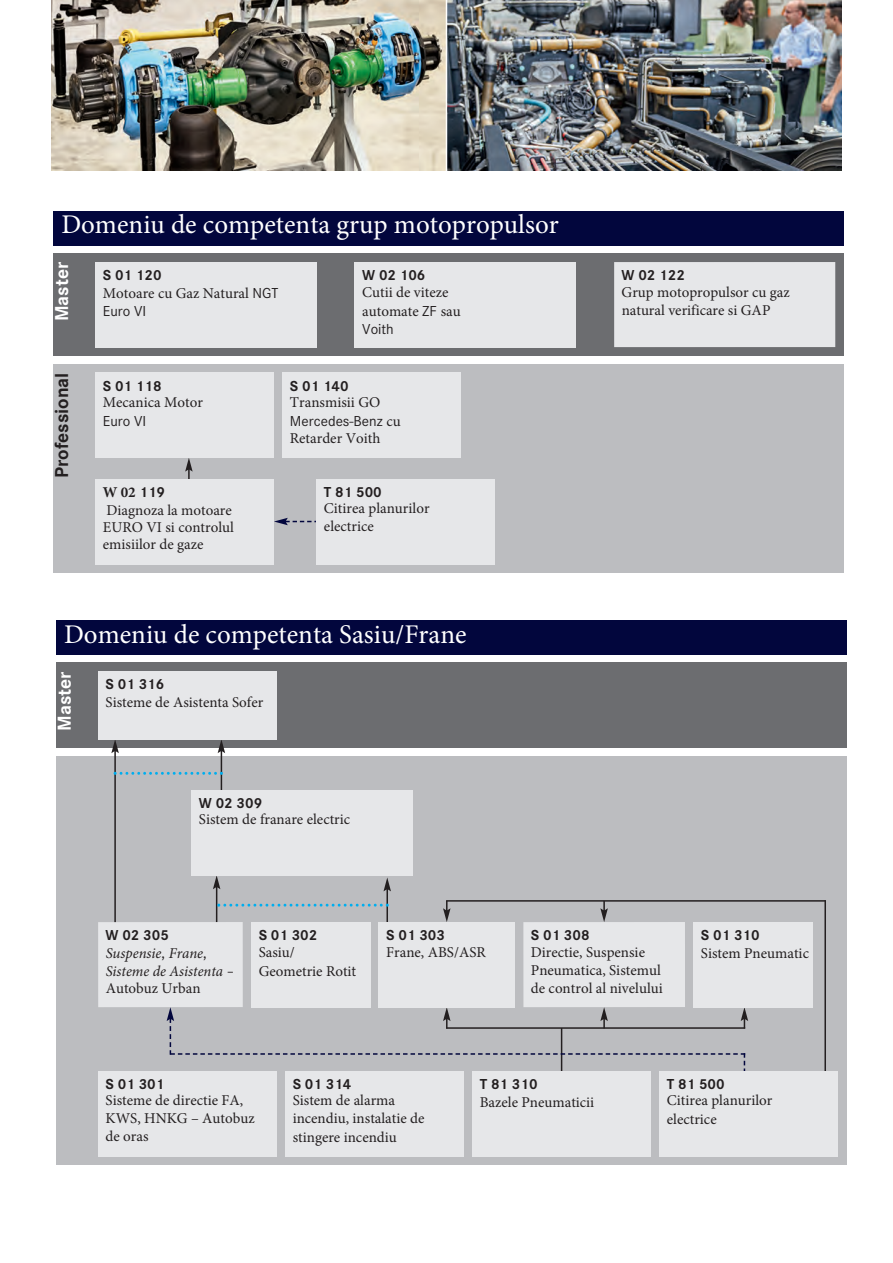
<style>
.page{position:relative;width:893px;height:1263px;background:#fff}
.page>*{position:absolute;margin:0;border:0;box-sizing:border-box;transform-origin:0 0}
.t1{font:27px "Minion Pro";color:#fff}
.t2{font:700 19.5px "Daimler CS Pro";color:#231f20}
.t3{font:700 19.5px "Daimler CS Pro";color:#fff}
.t4{font:15px/18px "Minion Pro";color:#231f20}
.t5{font:700 15px "Daimler CS Pro";color:#231f20}
.t6{font:italic 15px/17.4px "Minion Pro";color:#231f20}
.t7{font:15px "Daimler CS Pro";color:#231f20}
.s1{font-family:"Daimler CS Pro"}
.s2{font-weight:700}
.s3{font-family:"Daimler CS Pro";font-weight:700}
.s4{font-family:"Minion Pro"}
.s5{font-family:"Daimler CS Pro";font-style:normal}
.s6{font-style:normal}
</style>
<div class="page">
<img style="left:51px;top:0;width:395px;height:170px">
<img style="left:447px;top:0;width:395px;height:170px">
<div style="left:53px;top:211px;width:791px;height:34px;background:#02063d"></div>
<div style="left:53px;top:254px;width:791px;height:102px;background:#6c6d70"></div>
<div style="left:53px;top:364px;width:791px;height:208px;background:#bcbdc0"></div>
<hr style="left:188px;top:469px;width:2px;height:57px;background:#231f20">
<svg style="left:185px;top:458px;width:8px;height:14px"></svg>
<svg style="left:274px;top:518px;width:42px;height:7px"></svg>
<div style="left:355px;top:262px;width:221px;height:85px;background:#e6e7e9"></div>
<div style="left:614px;top:262px;width:221px;height:85px;background:#e6e7e9"></div>
<div style="left:95px;top:262px;width:221px;height:85px;background:#e6e7e9"></div>
<div style="left:282px;top:373px;width:179px;height:85px;background:#e6e7e9"></div>
<div style="left:95px;top:373px;width:179px;height:85px;background:#e6e7e9"></div>
<div style="left:95px;top:479px;width:179px;height:85px;background:#e6e7e9"></div>
<div style="left:316px;top:479px;width:179px;height:85px;background:#e6e7e9"></div>
<div style="left:56px;top:663px;width:790px;height:85px;background:#6c6d70"></div>
<div style="left:56px;top:620px;width:790px;height:34px;background:#02063d"></div>
<div style="left:56px;top:756px;width:790px;height:408px;background:#bcbdc0"></div>
<hr style="left:221px;top:750px;width:1px;height:53px;background:#231f20">
<svg style="left:218px;top:739px;width:7px;height:14px"></svg>
<hr style="left:386px;top:889px;width:2px;height:52px;background:#231f20">
<svg style="left:383px;top:877px;width:8px;height:14px"></svg>
<hr style="left:216px;top:887px;width:1px;height:39px;background:#231f20">
<svg style="left:213px;top:875px;width:7px;height:14px"></svg>
<hr style="left:114px;top:750px;width:2px;height:181px;background:#231f20">
<svg style="left:111px;top:739px;width:8px;height:14px"></svg>
<svg style="left:114px;top:772px;width:109px;height:3px"></svg>
<svg style="left:217px;top:904px;width:172px;height:3px"></svg>
<hr style="left:824px;top:900px;width:2px;height:195px;background:#231f20">
<hr style="left:446px;top:900px;width:379px;height:2px;background:#231f20">
<svg style="left:443px;top:901px;width:8px;height:21px"></svg>
<svg style="left:600px;top:901px;width:8px;height:21px"></svg>
<svg style="left:167px;top:1007px;width:581px;height:64px"></svg>
<div style="left:192px;top:790px;width:221px;height:85px;background:#e6e7e9"></div>
<div style="left:98px;top:671px;width:179px;height:68px;background:#e6e7e9"></div>
<div style="left:98px;top:922px;width:145px;height:85px;background:#e6e7e9"></div>
<div style="left:251px;top:922px;width:119px;height:85px;background:#e6e7e9"></div>
<div style="left:379px;top:922px;width:136px;height:85px;background:#e6e7e9"></div>
<div style="left:523px;top:922px;width:162px;height:85px;background:#e6e7e9"></div>
<div style="left:693px;top:922px;width:119px;height:85px;background:#e6e7e9"></div>
<div style="left:98px;top:1071px;width:179px;height:85px;background:#e6e7e9"></div>
<div style="left:285px;top:1071px;width:179px;height:85px;background:#e6e7e9"></div>
<div style="left:472px;top:1071px;width:179px;height:85px;background:#e6e7e9"></div>
<div style="left:659px;top:1071px;width:179px;height:85px;background:#e6e7e9"></div>
<h1 class="t1" style="left:61px;top:207px;width:499px">Domeniu de competenta grup motopropulsor</h1>
<p class="t5" style="left:362px;top:270px;width:65px">W 02 106</p>
<p class="t4" style="left:362px;top:282px;width:100px;line-height:19px">Cutii de viteze automate <span class="s1">ZF</span> sau</p>
<p class="t7" style="left:362px;top:323px;width:33px">Voith</p>
<h2 class="t3" style="left:55px;top:321px;width:61px;rotate:-90deg">Master</h2>
<p class="t5" style="left:103px;top:270px;width:60px">S 01 120</p>
<p class="t4" style="left:103px;top:284px;width:177px">Motoare cu Gaz Natural <span class="s1">NGT</span></p>
<p class="t7" style="left:103px;top:306px;width:45px">Euro VI</p>
<h2 class="t2" style="left:55px;top:478px;width:107px;rotate:-90deg">Professional</h2>
<p class="t5" style="left:103px;top:380px;width:60px">S 01 118</p>
<p class="t4" style="left:103px;top:393px;width:102px">Mecanica Motor</p>
<p class="t7" style="left:103px;top:416px;width:45px">Euro VI</p>
<p class="t4" style="left:103px;top:483px;width:131px"><span class="s2">W 02</span> <span class="s3">119<br></span>Diagnoza la motoare</p>
<p class="t4" style="left:103px;top:518px;width:133px">EURO VI si controlul emisiilor de gaze</p>
<p class="t5" style="left:290px;top:380px;width:60px">S 01 140</p>
<p class="t4" style="left:290px;top:393px;width:92px">Transmisii GO</p>
<p class="t7" style="left:290px;top:416px;width:112px">Mercedes-Benz <span class="s4">cu</span></p>
<p class="t4" style="left:290px;top:429px;width:92px">Retarder Voith</p>
<p class="t5" style="left:324px;top:487px;width:59px">T 81 500</p>
<p class="t4" style="left:324px;top:500px;width:107px">Citirea planurilor electrice</p>
<h1 class="t1" style="left:64px;top:616px;width:404px">Domeniu de competenta Sasiu/Frane</h1>
<h2 class="t3" style="left:58px;top:731px;width:61px;rotate:-90deg">Master</h2>
<p class="t5" style="left:106px;top:679px;width:60px">S 01 316</p>
<p class="t4" style="left:106px;top:693px;width:159px">Sisteme de Asistenta Sofer</p>
<p class="t5" style="left:199px;top:797px;width:65px">W 02 309</p>
<p class="t4" style="left:199px;top:810px;width:153px">Sistem de franare electric</p>
<p class="t5" style="left:622px;top:270px;width:65px">W 02 122</p>
<p class="t4" style="left:622px;top:283px;width:170px">Grup motopropulsor cu gaz natural verificare si GAP</p>
<p class="t5" style="left:106px;top:930px;width:65px">W 02 305</p>
<p class="t6" style="left:106px;top:944px;width:130px">Suspensie<span class="s5">,</span> Frane<span class="s5">,<br></span>Sisteme de Asistenta <span class="s5">–<br></span><span class="s6">Autobuz Urban</span></p>
<p class="t5" style="left:259px;top:930px;width:60px">S 01 302</p>
<p class="t4" style="left:259px;top:942px;width:99px;line-height:19px">Sasiu/<br>Geometrie Roti<span class="s1">t</span></p>
<p class="t5" style="left:386px;top:930px;width:60px">S 01 303</p>
<p class="t4" style="left:386px;top:943px;width:101px">Frane, ABS/ASR</p>
<p class="t5" style="left:531px;top:930px;width:60px">S 01 308</p>
<p class="t4" style="left:531px;top:943px;width:133px">Directie, Suspensie<br>Pneumatica, Sistemul de control al nivelului</p>
<p class="t5" style="left:701px;top:930px;width:60px">S 01 310</p>
<p class="t4" style="left:701px;top:944px;width:110px">Sistem Pneumatic</p>
<p class="t5" style="left:106px;top:1079px;width:60px">S 01 301</p>
<p class="t4" style="left:106px;top:1092px;width:151px">Sisteme de directie FA,<br>KWS, HNKG – Autobuz de oras</p>
<p class="t5" style="left:293px;top:1079px;width:60px">S 01 314</p>
<p class="t4" style="left:293px;top:1091px;width:133px;line-height:18.5px">Sistem de alarma incendiu, instalatie de stingere incendiu</p>
<p class="t5" style="left:480px;top:1079px;width:59px">T 81 310</p>
<p class="t4" style="left:480px;top:1093px;width:116px">Bazele Pneumaticii</p>
<p class="t5" style="left:667px;top:1078px;width:59px">T 81 500</p>
<p class="t4" style="left:667px;top:1091px;width:107px;line-height:18.9px">Citirea planurilor electrice</p>
</div>
